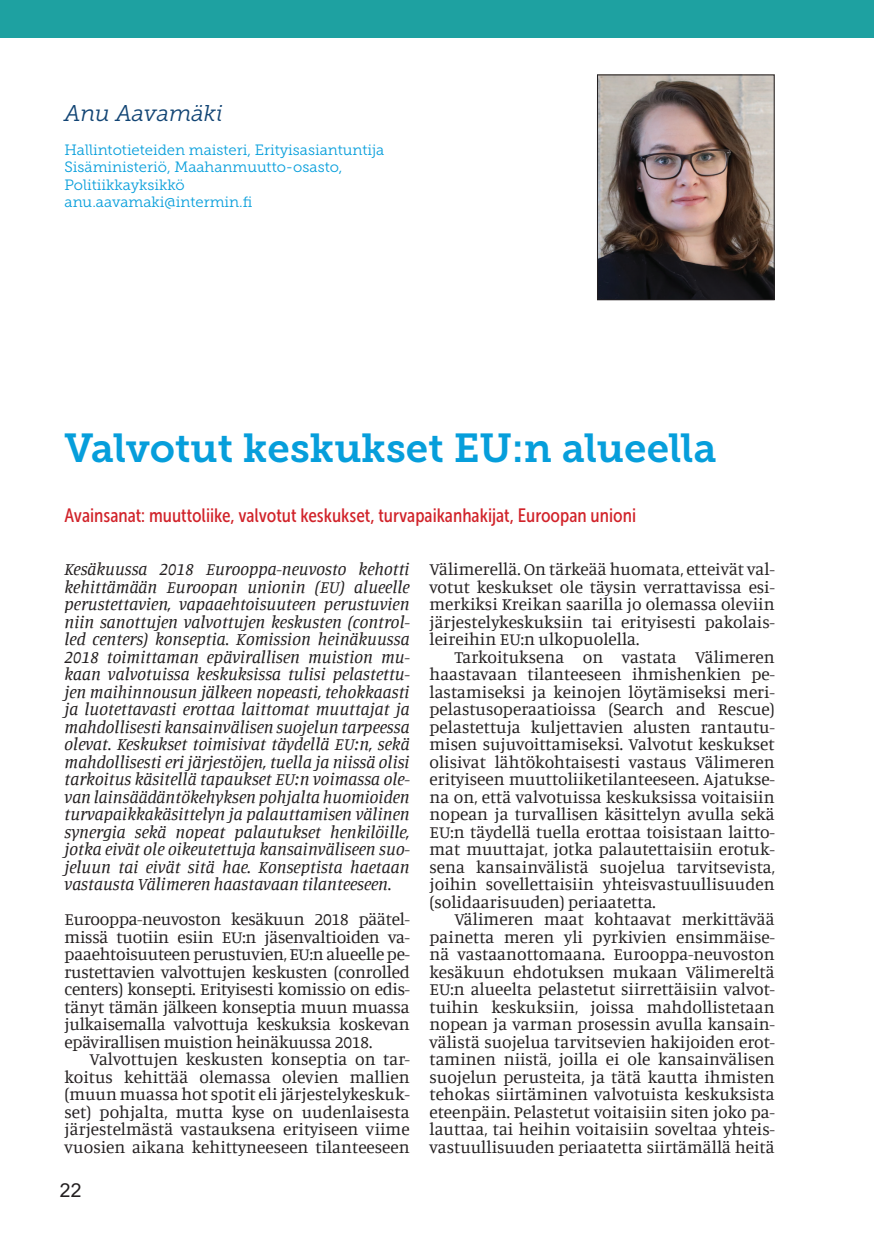
<style>
.page{position:relative;width:874px;height:1241px;background:#fff}
.page>*{position:absolute;margin:0;border:0;box-sizing:border-box;transform-origin:0 0}
.t1{font:40.25px "Museo Slab 700";color:#069edb}
.t2{font:italic 22.75px "Museo Slab 300";letter-spacing:-.005em;color:#114474}
.t3{font:19.25px "Museo Sans Cond 500";color:#d1232a}
.t4{font:19.25px "Arial";color:#231f20}
.t5{font:17.5px/17.5px "Manuale";color:#231f20;text-align:justify}
.t6{font:italic 17.5px/17.5px "Manuale";color:#231f20;text-align:justify}
.t7{font:14.88px/17.5px "Museo Slab 300";color:#069edb}
</style>
<div class="page">
<div style="left:0;top:0;width:873px;height:37px;background:#1ea1a1"></div>
<img style="left:598px;top:76px;width:174px;height:222px">
<div style="left:596px;top:74px;width:178px;height:226px;border:1px solid #231f20"></div>
<h2 class="t2" style="left:64px;top:101px;width:160px">Anu Aavamäki</h2>
<p class="t7" style="left:64px;top:141px;width:321px">Hallintotieteiden maisteri, Erityisasiantuntija Sisäministeriö, Maahanmuutto-osasto, Politiikkayksikkö<br>anu.aavamaki@intermin.fi</p>
<h1 class="t1" style="left:64px;top:425px;width:653px">Valvotut keskukset EU:n alueella</h1>
<p class="t3" style="left:64px;top:505px;width:572px">Avainsanat: muuttoliike, valvotut keskukset, turvapaikanhakijat, Euroopan unioni</p>
<p class="t6" style="left:64px;top:559px;width:346px">Kesäkuussa 2018 Eurooppa-neuvosto kehotti kehittämään Euroopan unionin (EU) alueelle perustettavien, vapaaehtoisuuteen perustuvien niin sanottujen valvottujen keskusten (control&shy;led centers) konseptia. Komission heinäkuussa 2018 toimittaman epävirallisen muistion mu&shy;kaan valvotuissa keskuksissa tulisi pelastettu&shy;jen maihinnousun jälkeen nopeasti, tehokkaasti ja luotettavasti erottaa laittomat muuttajat ja mahdollisesti kansainvälisen suojelun tarpeessa olevat. Keskukset toimisivat täydellä EU:n, sekä mahdollisesti eri järjestöjen, tuella ja niissä olisi tarkoitus käsitellä tapaukset EU:n voimassa ole&shy;van lainsäädäntökehyksen pohjalta huomioiden turvapaikkakäsittelyn ja palauttamisen välinen synergia sekä nopeat palautukset henkilöille, jotka eivät ole oikeutettuja kansainväliseen suo&shy;jeluun tai eivät sitä hae. Konseptista haetaan vastausta Välimeren haastavaan tilanteeseen.</p>
<p class="t5" style="left:64px;top:909px;width:346px">Eurooppa-neuvoston kesäkuun 2018 päätel&shy;missä tuotiin esiin EU:n jäsenvaltioiden va&shy;paaehtoisuuteen perustuvien, EU:n alueelle pe&shy;rustettavien valvottujen keskusten (conrolled centers) konsepti. Erityisesti komissio on edis&shy;tänyt tämän jälkeen konseptia muun muassa julkaisemalla valvottuja keskuksia koskevan epävirallisen muistion heinäkuussa 2018.</p>
<p class="t5" style="left:64px;top:1049px;width:346px;text-indent:25px">Valvottujen keskusten konseptia on tar&shy;koitus kehittää olemassa olevien mallien (muun muassa hot spotit eli järjestelykeskuk&shy;set) pohjalta, mutta kyse on uudenlaisesta järjestelmästä vastauksena erityiseen viime vuosien aikana kehittyneeseen tilanteeseen</p>
<p class="t4" style="left:60px;top:1176px;width:23px">22</p>
<p class="t5" style="left:429px;top:559px;width:346px">Välimerellä. On tärkeää huomata, etteivät val&shy;votut keskukset ole täysin verrattavissa esi&shy;merkiksi Kreikan saarilla jo olemassa oleviin järjestelykeskuksiin tai erityisesti pakolais&shy;leireihin EU:n ulkopuolella.</p>
<p class="t5" style="left:429px;top:647px;width:346px;text-indent:25px">Tarkoituksena on vastata Välimeren haastavaan tilanteeseen ihmishenkien pe&shy;lastamiseksi ja keinojen löytämiseksi meri&shy;pelastusoperaatioissa (Search and Rescue) pelastettuja kuljettavien alusten rantautu&shy;misen sujuvoittamiseksi. Valvotut keskukset olisivat lähtökohtaisesti vastaus Välimeren erityiseen muuttoliiketilanteeseen. Ajatukse&shy;na on, että valvotuissa keskuksissa voitaisiin nopean ja turvallisen käsittelyn avulla sekä EU:n täydellä tuella erottaa toisistaan laitto&shy;mat muuttajat, jotka palautettaisiin erotuk&shy;sena kansainvälistä suojelua tarvitsevista, joihin sovellettaisiin yhteisvastuullisuuden (solidaarisuuden) periaatetta.</p>
<p class="t5" style="left:429px;top:909px;width:346px;text-indent:25px">Välimeren maat kohtaavat merkittävää painetta meren yli pyrkivien ensimmäise&shy;nä vastaanottomaana. Eurooppa-neuvoston kesäkuun ehdotuksen mukaan Välimereltä EU:n alueelta pelastetut siirrettäisiin valvot&shy;tuihin keskuksiin, joissa mahdollistetaan nopean ja varman prosessin avulla kansain&shy;välistä suojelua tarvitsevien hakijoiden erot&shy;taminen niistä, joilla ei ole kansainvälisen suojelun perusteita, ja tätä kautta ihmisten tehokas siirtäminen valvotuista keskuksista eteenpäin. Pelastetut voitaisiin siten joko pa&shy;lauttaa, tai heihin voitaisiin soveltaa yhteis&shy;vastuullisuuden periaatetta siirtämällä heitä</p>
</div>
